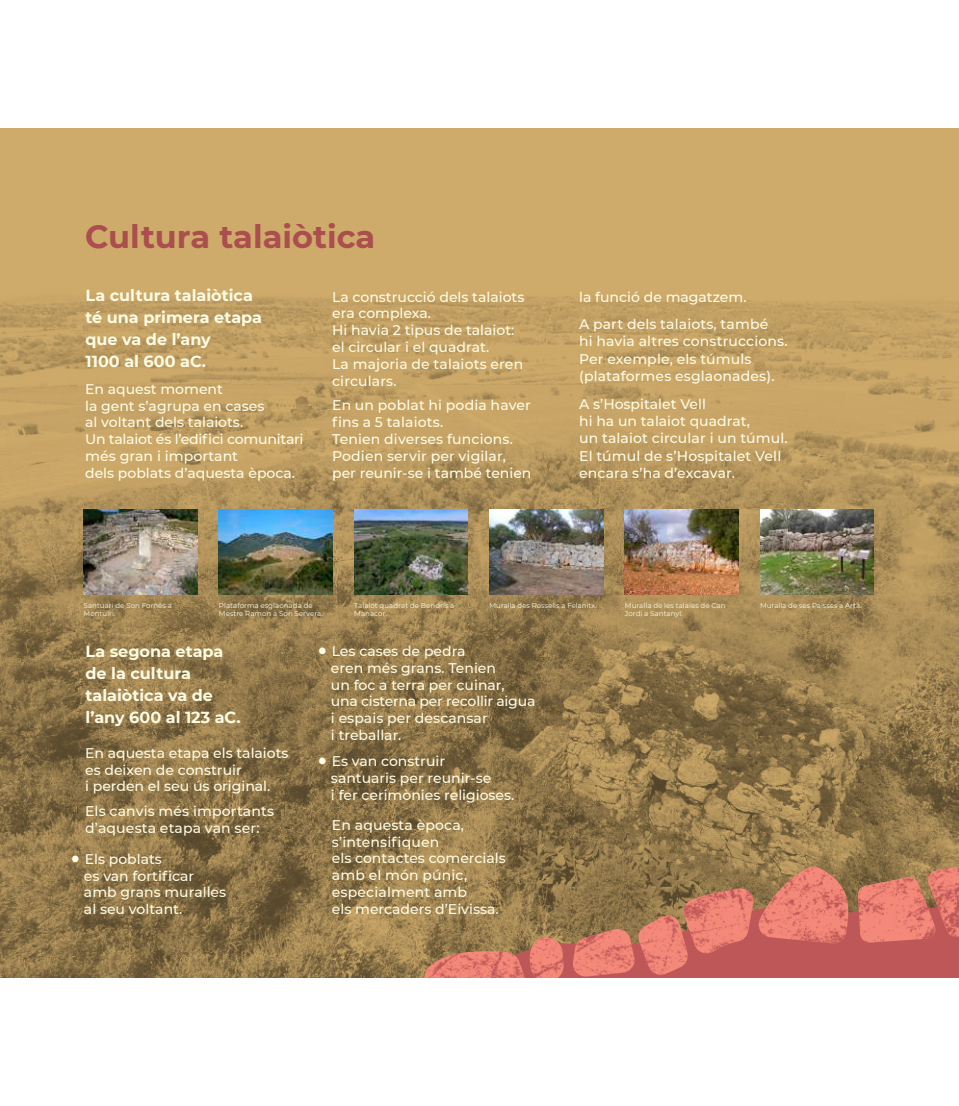
<style>
.page{position:relative;width:959px;height:1106px;background:#fff}
.page>*{position:absolute;margin:0;border:0;box-sizing:border-box;transform-origin:0 0}
.t1{font:700 32px "Montserrat";color:#aa4e4e}
.t2{font:700 16px/22px "Montserrat";color:#fffce4}
.t3{font:500 14px/16.8px "Montserrat";color:#fffce4}
.t4{font:7px/8.4px "Montserrat";letter-spacing:.01em;color:#fffce4}
.s1{font-size:36px}
</style>
<div class="page">
<div style="left:0;top:128px;width:958px;height:850px;background:#cfab6b"></div>
<img style="left:0;top:295px;width:958px;height:683px">
<svg style="left:210px;top:858px;width:748px;height:120px;background:#8a7247"></svg>
<img style="left:279px;top:866px;width:679px;height:112px">
<img style="left:219px;top:509px;width:113px;height:85px">
<img style="left:84px;top:509px;width:113px;height:85px">
<img style="left:354px;top:509px;width:113px;height:85px">
<img style="left:489px;top:509px;width:114px;height:85px">
<img style="left:624px;top:509px;width:114px;height:85px">
<img style="left:760px;top:509px;width:113px;height:85px">
<h1 class="t1" style="left:85px;top:217px;width:291px">Cultura talaiòtica</h1>
<p class="t2" style="left:85px;top:284px;width:178px">La cultura talaiòtica té una primera etapa que va de l’any<br>1100 al 600 aC.</p>
<p class="t3" style="left:85px;top:380px;width:220px">En aquest moment<br>la gent s’agrupa en cases<br>al voltant dels talaiots.<br>Un talaiot és l’edifici comunitari més gran i important<br>dels poblats d’aquesta època.</p>
<p class="t3" style="left:332px;top:288px;width:194px">La construcció dels talaiots era complexa.<br>Hi havia 2 tipus de talaiot: el circular i el quadrat.<br>La majoria de talaiots eren circulars.</p>
<p class="t3" style="left:332px;top:397px;width:201px">En un poblat hi podia haver fins a 5 talaiots.<br>Tenien diverses funcions.<br>Podien servir per vigilar, per reunir-se i també tenien</p>
<p class="t3" style="left:579px;top:283px;width:191px;line-height:27.4px">la funció de magatzem.<br>A part dels talaiots, també</p>
<p class="t3" style="left:579px;top:333px;width:210px;line-height:17.4px">hi havia altres construccions.<br>Per exemple, els túmuls (plataformes esglaonades).</p>
<p class="t3" style="left:579px;top:395px;width:210px;line-height:17.4px">A s’Hospitalet Vell<br>hi ha un talaiot quadrat,<br>un talaiot circular i un túmul.<br>El túmul de s’Hospitalet Vell encara s’ha d’excavar.</p>
<p class="t4" style="left:84px;top:601px;width:90px">Santuari de Son Fornés a<br>Montuïri.</p>
<p class="t4" style="left:219px;top:601px;width:105px">Plataforma esglaonada de<br>Mestre Ramon a Son Servera.</p>
<p class="t4" style="left:354px;top:601px;width:102px">Talaiot quadrat de Bendrís a</p>
<p class="t4" style="left:489px;top:601px;width:108px">Muralla des Rossells a Felanitx.</p>
<p class="t4" style="left:354px;top:609px;width:34px">Manacor.</p>
<p class="t2" style="left:85px;top:640px;width:157px">La segona etapa de la cultura talaiòtica va de l’any 600 al 123 aC.</p>
<p class="t3" style="left:85px;top:744px;width:205px">En aquesta etapa els talaiots es deixen de construir<br>i perden el seu ús original.</p>
<p class="t3" style="left:85px;top:802px;width:190px">Els canvis més importants d’aquesta etapa van ser:</p>
<p class="t3" style="left:84px;top:850px;width:144px;text-indent:-14px"><span class="s1">•</span> Els poblats<br>es van fortificar amb grans muralles al seu voltant.</p>
<p class="t3" style="left:331px;top:642px;width:206px;text-indent:-14px"><span class="s1">•</span> Les cases de pedra<br>eren més grans. Tenien<br>un foc a terra per cuinar,<br>una cisterna per recollir aigua i espais per descansar<br>i treballar.</p>
<p class="t3" style="left:331px;top:753px;width:185px;text-indent:-14px"><span class="s1">•</span> Es van construir<br>santuaris per reunir-se<br>i fer cerimònies religioses.</p>
<p class="t3" style="left:332px;top:816px;width:175px">En aquesta època, s’intensifiquen<br>els contactes comercials amb el món púnic, especialment amb<br>els mercaders d’Eivissa.</p>
<p class="t4" style="left:624px;top:601px;width:102px">Muralla de les talaies de Can</p>
<p class="t4" style="left:760px;top:601px;width:103px">Muralla de ses Païsses a Artà.</p>
<p class="t4" style="left:624px;top:609px;width:59px">Jordi a Santanyí.</p>
</div>
